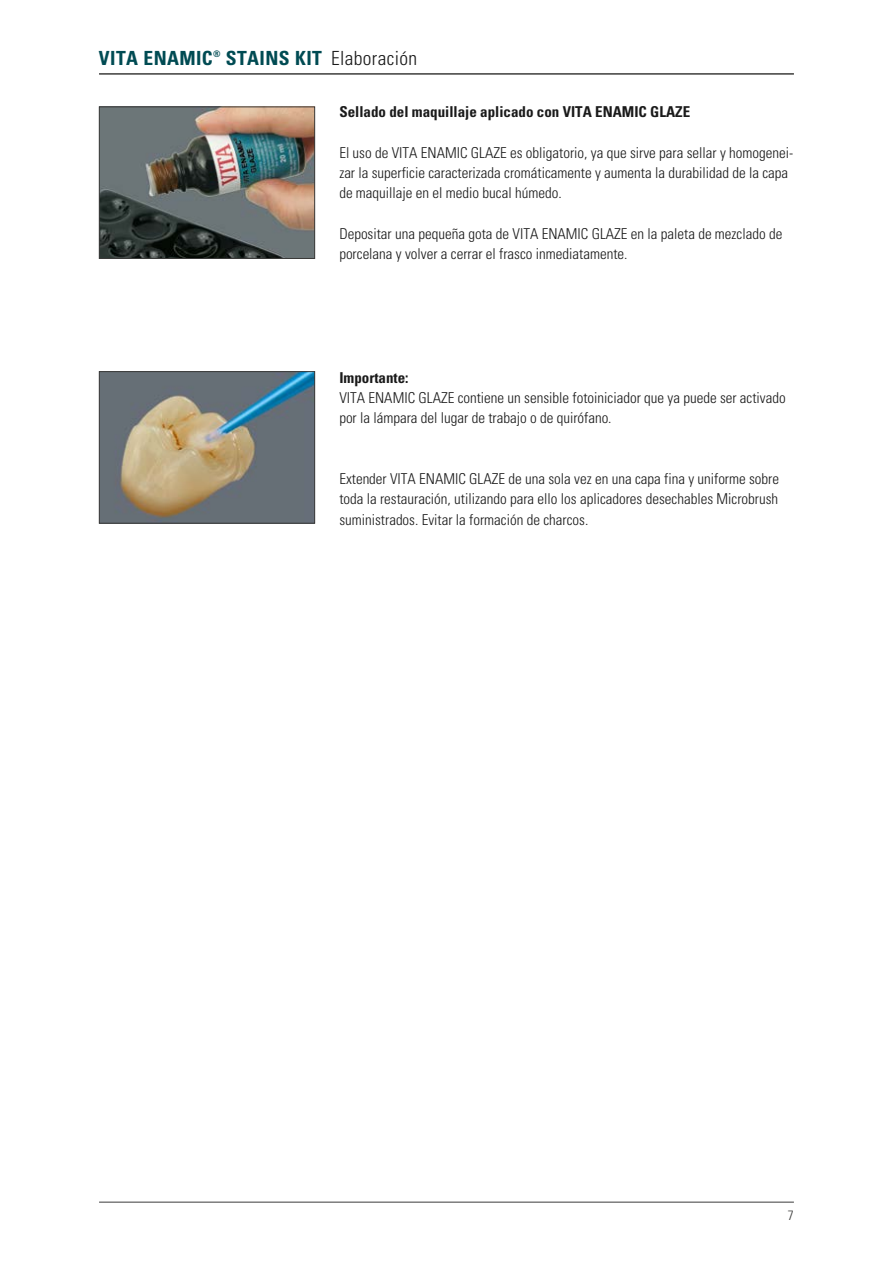
<style>
.page{position:relative;width:893px;height:1263px;background:#fff}
.page>*{position:absolute;margin:0;border:0;box-sizing:border-box;transform-origin:0 0}
.t1{font:700 condensed 19.5px "Univers";letter-spacing:.02em;color:#004b53}
.t2{font:300 condensed 15px/20.2px "Univers LT";color:#1a1a1a}
.t3{font:700 condensed 15px "Univers LT";color:#1a1a1a}
.t4{font:300 condensed 13.5px "Univers";color:#3b3b3a}
.s1{font-weight:300;color:#1a1a1a}
</style>
<div class="page">
<hr style="left:99px;top:1202px;width:695px;height:1px;background:#3b3b3a">
<hr style="left:99px;top:74px;width:695px;height:1px;background:#3b3b3a">
<img style="left:101px;top:109px;width:212px;height:148px">
<div style="left:99px;top:107px;width:216px;height:152px;border:1px solid #3b3b3a"></div>
<img style="left:101px;top:373px;width:212px;height:148px">
<div style="left:99px;top:371px;width:216px;height:152px;border:1px solid #3b3b3a"></div>
<h1 class="t1" style="left:99px;top:46px;width:320px">VITA ENAMIC<sup>®</sup> STAINS KIT <span class="s1">Elaboración</span></h1>
<p class="t3" style="left:339px;top:103px;width:352px">Sellado del maquillaje aplicado con VITA ENAMIC GLAZE</p>
<p class="t2" style="left:339px;top:142px;width:455px">El uso de VITA ENAMIC GLAZE es obligatorio, ya que sirve para sellar y homogenei&shy;zar la superficie caracterizada cromáticamente y aumenta la durabilidad de la capa de maquillaje en el medio bucal húmedo.</p>
<p class="t2" style="left:339px;top:223px;width:445px">Depositar una pequeña gota de VITA ENAMIC GLAZE en la paleta de mezclado de porcelana y volver a cerrar el frasco inmediatamente.</p>
<p class="t3" style="left:339px;top:368px;width:71px">Importante:</p>
<p class="t2" style="left:339px;top:388px;width:448px">VITA ENAMIC GLAZE contiene un sensible fotoiniciador que ya puede ser activado por la lámpara del lugar de trabajo o de quirófano.</p>
<p class="t2" style="left:339px;top:469px;width:441px;text-align:justify">Extender VITA ENAMIC GLAZE de una sola vez en una capa fina y uniforme sobre toda la restauración, utilizando para ello los aplicadores desechables Microbrush suministrados. Evitar la formación de charcos.</p>
<p class="t4" style="left:788px;top:1207px;width:7px">7</p>
</div>
